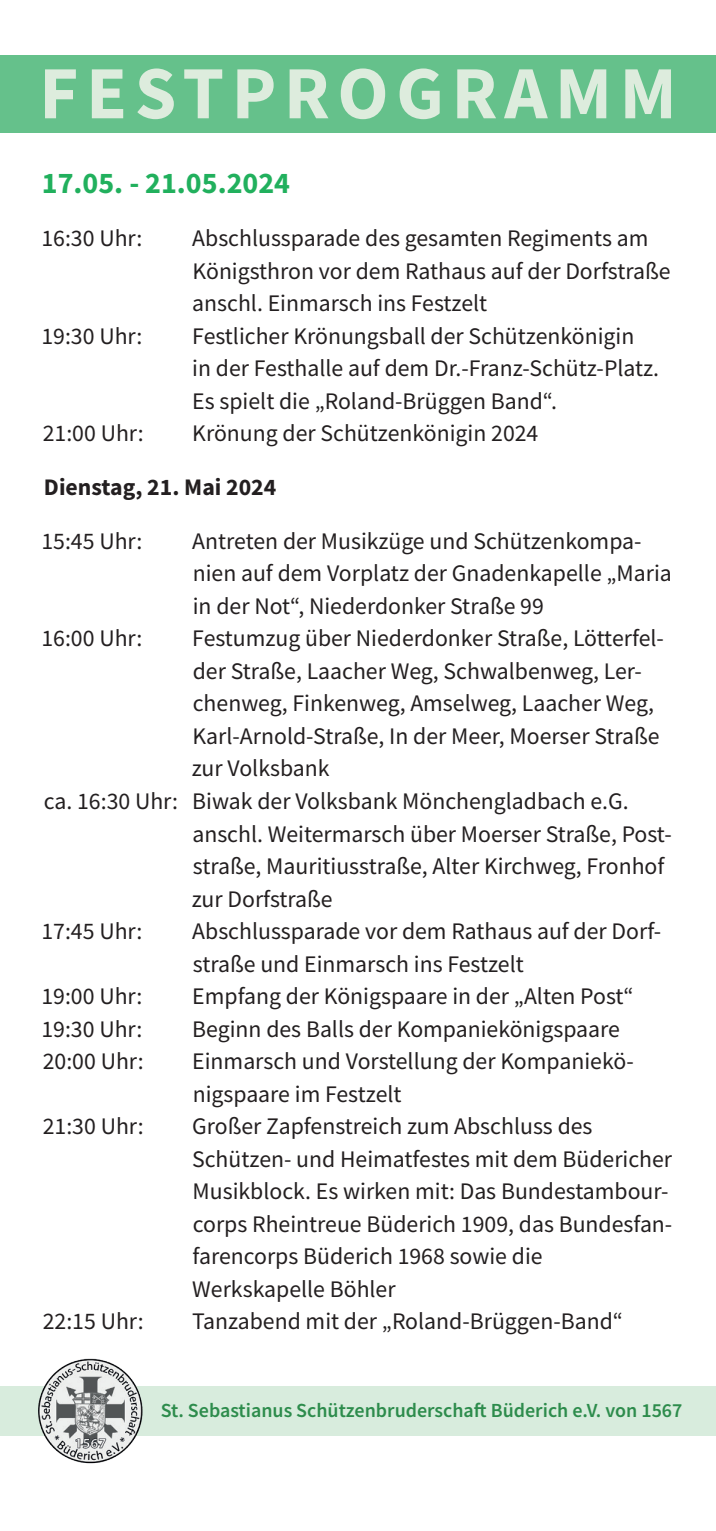
<style>
.page{position:relative;width:716px;height:1531px;background:#fff}
.page>*{position:absolute;margin:0;border:0;box-sizing:border-box;transform-origin:0 0}
.t1{font:700 75px "Source Sans Pro";letter-spacing:.1em;color:#ddecdd}
.t2{font:700 30px "Source Sans Pro";color:#21b05d}
.t3{font:23.75px/32.5px "Source Sans Pro";color:#231f20}
.t4{font:700 23.75px "Source Sans Pro";color:#231f20}
.t5{font:600 20px "Source Sans Pro";color:#2d8c4c}
</style>
<div class="page">
<div style="left:0;top:1385px;width:715px;height:50px;background:#d8ecdd"></div>
<img style="left:29px;top:1358px;width:123px;height:106px">
<div style="left:0;top:55px;width:716px;height:78px;background:#65c18b"></div>
<p class="t1" style="left:39px;top:43px;width:639px">FESTPROGRAMM</p>
<p class="t2" style="left:42px;top:162px;width:250px">17.05. - 21.05.2024</p>
<p class="t3" style="left:41px;top:222px;width:102px">16:30 Uhr:</p>
<p class="t3" style="left:192px;top:222px;width:480px">Abschlussparade des gesamten Regiments am<br>Königsthron vor dem Rathaus auf der Dorfstraße</p>
<p class="t3" style="left:192px;top:287px;width:296px">anschl. Einmarsch ins Festzelt</p>
<p class="t3" style="left:41px;top:320px;width:102px">19:30 Uhr:</p>
<p class="t3" style="left:192px;top:320px;width:443px">Festlicher Krönungsball der Schützenkönigin</p>
<p class="t3" style="left:192px;top:352px;width:468px">in der Festhalle auf dem Dr.-Franz-Schütz-Platz.</p>
<p class="t3" style="left:192px;top:385px;width:366px">Es spielt die „Roland-Brüggen Band“.</p>
<p class="t3" style="left:43px;top:417px;width:102px">21:00 Uhr:</p>
<p class="t3" style="left:192px;top:417px;width:348px">Krönung der Schützenkönigin 2024</p>
<p class="t4" style="left:44px;top:471px;width:234px">Dienstag, 21. Mai 2024</p>
<p class="t3" style="left:41px;top:525px;width:102px">15:45 Uhr:</p>
<p class="t3" style="left:192px;top:525px;width:481px">Antreten der Musikzüge und Schützenkompa&shy;nien auf dem Vorplatz der Gnadenkapelle „Maria in der Not“, Niederdonker Straße 99</p>
<p class="t3" style="left:41px;top:622px;width:102px">16:00 Uhr:</p>
<p class="t3" style="left:192px;top:622px;width:474px">Festumzug über Niederdonker Straße, Lötterfel&shy;der Straße, Laacher Weg, Schwalbenweg, Ler&shy;chenweg, Finkenweg, Amselweg, Laacher Weg, Karl-Arnold-Straße, In der Meer, Moerser Straße zur Volksbank</p>
<p class="t3" style="left:192px;top:785px;width:481px;text-indent:-148px">ca. 16:30 Uhr: Biwak der Volksbank Mönchengladbach e.G. anschl. Weitermarsch über Moerser Straße, Post&shy;straße, Mauritiusstraße, Alter Kirchweg, Fronhof zur Dorfstraße</p>
<p class="t3" style="left:41px;top:915px;width:102px">17:45 Uhr:</p>
<p class="t3" style="left:192px;top:915px;width:470px">Abschlussparade vor dem Rathaus auf der Dorf&shy;straße und Einmarsch ins Festzelt</p>
<p class="t3" style="left:41px;top:980px;width:102px">19:00 Uhr:</p>
<p class="t3" style="left:192px;top:980px;width:443px">Empfang der Königspaare in der „Alten Post“</p>
<p class="t3" style="left:41px;top:1012px;width:102px">19:30 Uhr:</p>
<p class="t3" style="left:192px;top:1012px;width:429px">Beginn des Balls der Kompaniekönigspaare</p>
<p class="t3" style="left:43px;top:1045px;width:102px">20:00 Uhr:</p>
<p class="t3" style="left:192px;top:1045px;width:443px">Einmarsch und Vorstellung der Kompaniekö&shy;nigspaare im Festzelt</p>
<p class="t3" style="left:43px;top:1110px;width:102px">21:30 Uhr:</p>
<p class="t3" style="left:192px;top:1110px;width:482px">Großer Zapfenstreich zum Abschluss des Schützen- und Heimatfestes mit dem Büdericher Musikblock. Es wirken mit: Das Bundestambour&shy;corps Rheintreue Büderich 1909, das Bundesfan&shy;farencorps Büderich 1968 sowie die</p>
<p class="t3" style="left:192px;top:1272px;width:205px">Werkskapelle Böhler</p>
<p class="t3" style="left:43px;top:1305px;width:102px">22:15 Uhr:</p>
<p class="t3" style="left:192px;top:1305px;width:432px">Tanzabend mit der „Roland-Brüggen-Band“</p>
<p class="t5" style="left:161px;top:1397px;width:523px">St. Sebastianus Schützenbruderschaft Büderich e.V. von 1567</p>
</div>
